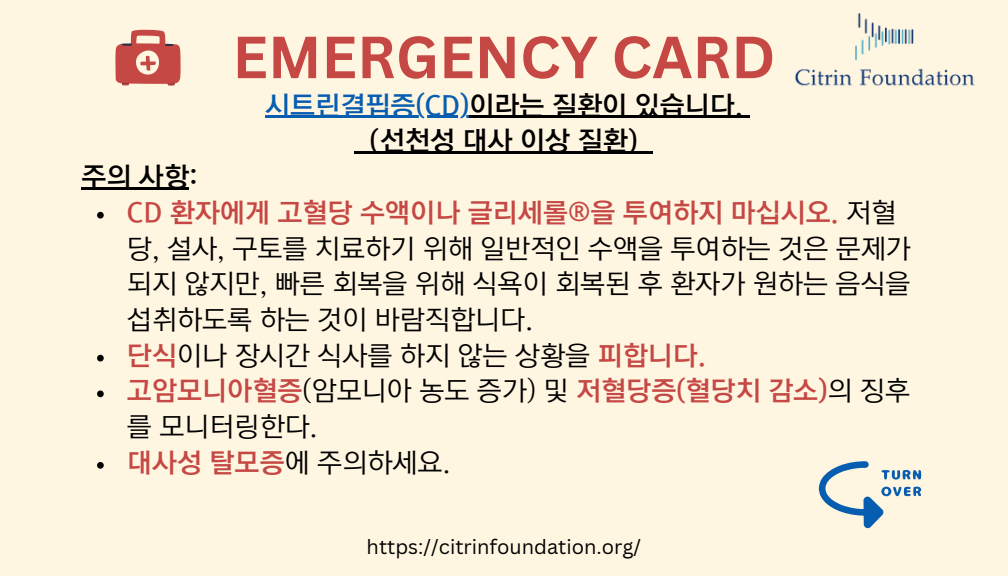
<style>
.page{position:relative;width:1008px;height:576px;background:#fff6e1}
.page>*{position:absolute;margin:0;border:0;box-sizing:border-box;transform-origin:0 0}
.t1{font:700 58px "Canva Sans";color:#c54844}
.t2{font:26.8px/35.6px "TDTD Soon Go OTF Medium";color:#000}
.t3{font:26.8px/35.6px "TDTD Soon Go OTF Bold";color:#000;text-align:center}
.t4{font:20px "Canva Sans";color:#000}
.s1{color:#075daf}
.s2{font-family:"TDTD Soon Go OTF Bold";color:#c54844}
.s3{font-family:"Noto Sans";font-weight:700;color:#c54844}
</style>
<div class="page">
<hr style="left:265px;top:116px;width:204px;height:2px;background:#075daf">
<hr style="left:469px;top:116px;width:274px;height:2px;background:#000">
<svg style="left:743px;top:116px;width:7px;height:2px"></svg>
<hr style="left:355px;top:152px;width:25px;height:2px;background:#000">
<hr style="left:380px;top:152px;width:248px;height:2px;background:#000">
<hr style="left:628px;top:152px;width:25px;height:2px;background:#000">
<hr style="left:81px;top:187px;width:108px;height:3px;background:#000">
<svg style="left:97px;top:212px;width:7px;height:7px"></svg>
<svg style="left:97px;top:355px;width:7px;height:6px"></svg>
<svg style="left:97px;top:391px;width:7px;height:6px"></svg>
<svg style="left:97px;top:462px;width:7px;height:7px"></svg>
<svg style="left:115px;top:29px;width:66px;height:57px"></svg>
<svg style="left:819px;top:461px;width:102px;height:68px"></svg>
<img style="left:795px;top:13px;width:180px;height:73px">
<p class="t1" style="left:232px;top:16px;width:545px">EMERGENCY CARD</p>
<p class="t3" style="left:265px;top:88px;width:479px"><span class="s1">시트린결핍증(CD)</span>이라는 질환이 있습니다.（선천성 대사 이상 질환）</p>
<h1 class="t3" style="left:81px;top:159px;width:118px">주의 사항:</h1>
<p class="t2" style="left:127px;top:195px;width:786px"><span class="s2">CD 환자에게 고혈당 수액이나 글리세롤</span><span class="s3">®</span><span class="s2">을 투여하지 마십시오.</span> 저혈 당, 설사, 구토를 치료하기 위해 일반적인 수액을 투여하는 것은 문제가 되지 않지만, 빠른 회복을 위해 식욕이 회복된 후 환자가 원하는 음식을 섭취하도록 하는 것이 바람직합니다.</p>
<h2 class="t2" style="left:127px;top:338px;width:580px"><span class="s2">단식</span>이나 장시간 식사를 하지 않는 상황을 <span class="s2">피합니다.</span></h2>
<p class="t2" style="left:127px;top:374px;width:785px"><span class="s2">고암모니아혈증</span>(암모니아 농도 증가) 및 <span class="s2">저혈당증(혈당치 감소)</span>의 징후 를 모니터링한다.</p>
<p class="t2" style="left:127px;top:445px;width:325px"><span class="s2">대사성 탈모증</span>에 주의하세요.</p>
<p class="t4" style="left:367px;top:533px;width:276px">https://citrinfoundation.org/</p>
</div>
